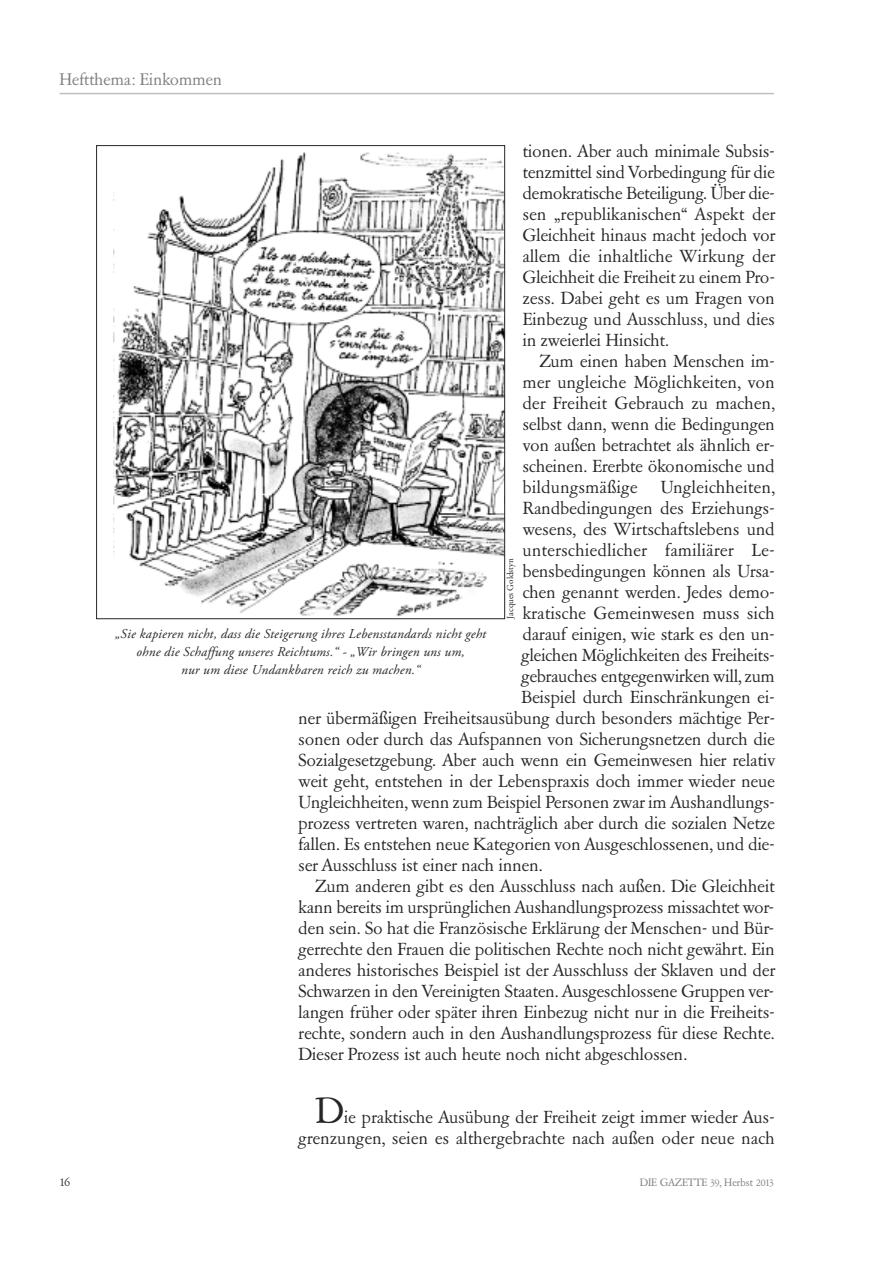
<style>
.page{position:relative;width:893px;height:1263px;background:#fff}
.page>*{position:absolute;margin:0;border:0;box-sizing:border-box;transform-origin:0 0}
.t1{font:17.25px/21px "Garamont BQ";color:#272627;text-align:justify}
.t2{font:17.25px "Garamont BQ";letter-spacing:.02em;color:#272627}
.t3{font:16.5px "Garamont BQ";color:#7d7d7d}
.t4{font:italic 13.5px/18px "Adobe Garamond Pro";letter-spacing:.015em;color:#272627;text-align:center}
.t5{font:12px "Garamont BQ";color:#272627}
.t6{font:10.5px "Garamont BQ";color:#7d7d7d}
.t7{font:9px "Adobe Garamond Pro";color:#272627}
.s1{font-size:36px}
</style>
<div class="page">
<hr style="left:60px;top:93px;width:714px;height:1px;background:#bebebe">
<img style="left:113px;top:152px;width:390px;height:464px">
<p class="t3" style="left:60px;top:72px;width:164px">Heftthema: Einkommen</p>
<p class="t1" style="left:523px;top:142px;width:254px">tionen. Aber auch minimale Subsis&shy;tenzmittel sind Vorbedingung für die demokratische Beteiligung. Über die&shy;sen „republikanischen“ Aspekt der Gleichheit hinaus macht jedoch vor allem die inhaltliche Wirkung der Gleichheit die Freiheit zu einem Pro&shy;zess. Dabei geht es um Fragen von Einbezug und Ausschluss, und dies in zweierlei Hinsicht.</p>
<p class="t1" style="left:523px;top:352px;width:254px;text-indent:17px">Zum einen haben Menschen im&shy;mer ungleiche Möglichkeiten, von der Freiheit Gebrauch zu machen, selbst dann, wenn die Bedingungen von außen betrachtet als ähnlich er&shy;scheinen. Ererbte ökonomische und bildungsmäßige</p>
<p class="t2" style="left:661px;top:480px;width:116px">Ungleichheiten,</p>
<p class="t1" style="left:523px;top:499px;width:254px">Randbedingungen des Erziehungs-</p>
<p class="t1" style="left:523px;top:520px;width:254px">wesens, des Wirtschaftslebens und</p>
<p class="t2" style="left:523px;top:543px;width:254px">unterschiedlicher familiärer Le-</p>
<p class="t1" style="left:523px;top:562px;width:254px">bensbedingungen können als Ursa-</p>
<p class="t1" style="left:523px;top:583px;width:254px">chen genannt werden. Jedes demo-</p>
<p class="t1" style="left:523px;top:604px;width:254px">kratische Gemeinwesen muss sich</p>
<p class="t1" style="left:523px;top:625px;width:254px">darauf einigen, wie stark es den un-</p>
<p class="t1" style="left:522px;top:646px;width:255px">gleichen Möglichkeiten des Freiheits-</p>
<p class="t1" style="left:522px;top:667px;width:255px">gebrauches entgegenwirken will, zum</p>
<p class="t1" style="left:522px;top:688px;width:255px">Beispiel durch Einschränkungen ei-</p>
<p class="t1" style="left:299px;top:709px;width:478px">ner übermäßigen Freiheitsausübung durch besonders mächtige Per-</p>
<p class="t1" style="left:299px;top:730px;width:478px">sonen oder durch das Aufspannen von Sicherungsnetzen durch die</p>
<p class="t1" style="left:299px;top:751px;width:478px">Sozialgesetzgebung. Aber auch wenn ein Gemeinwesen hier relativ</p>
<p class="t1" style="left:299px;top:772px;width:478px">weit geht, entstehen in der Lebenspraxis doch immer wieder neue</p>
<p class="t1" style="left:299px;top:793px;width:478px">Ungleichheiten, wenn zum Beispiel Personen zwar im Aushandlungs-</p>
<p class="t1" style="left:299px;top:814px;width:478px">prozess vertreten waren, nachträglich aber durch die sozialen Netze</p>
<p class="t1" style="left:299px;top:835px;width:478px">fallen. Es entstehen neue Kategorien von Ausgeschlossenen, und die-</p>
<p class="t1" style="left:299px;top:856px;width:246px">ser Ausschluss ist einer nach innen.</p>
<p class="t1" style="left:316px;top:877px;width:461px">Zum anderen gibt es den Ausschluss nach außen. Die Gleichheit</p>
<p class="t1" style="left:299px;top:898px;width:477px">kann bereits im ursprünglichen Aushandlungsprozess missachtet wor-</p>
<p class="t1" style="left:299px;top:919px;width:477px">den sein. So hat die Französische Erklärung der Menschen- und Bür-</p>
<p class="t1" style="left:299px;top:940px;width:478px">gerrechte den Frauen die politischen Rechte noch nicht gewährt. Ein</p>
<p class="t1" style="left:299px;top:961px;width:478px">anderes historisches Beispiel ist der Ausschluss der Sklaven und der</p>
<p class="t1" style="left:299px;top:982px;width:477px">Schwarzen in den Vereinigten Staaten. Ausgeschlossene Gruppen ver-</p>
<p class="t1" style="left:299px;top:1003px;width:478px">langen früher oder später ihren Einbezug nicht nur in die Freiheits-</p>
<p class="t1" style="left:299px;top:1024px;width:478px">rechte, sondern auch in den Aushandlungsprozess für diese Rechte.</p>
<p class="t1" style="left:299px;top:1045px;width:390px">Dieser Prozess ist auch heute noch nicht abgeschlossen.</p>
<p class="t1" style="left:299px;top:1108px;width:478px;text-align:right"><span class="s1">D</span>ie praktische Ausübung der Freiheit zeigt immer wieder Aus&shy;grenzungen, seien es althergebrachte nach außen oder neue nach</p>
<p class="t7" style="left:507px;top:619px;width:62px;rotate:-90deg">Jacques Goldstyn</p>
<p class="t4" style="left:115px;top:625px;width:372px">„Sie kapieren nicht, dass die Steigerung ihres Lebensstandards nicht geht ohne die Schaffung unseres Reichtums.“ - „Wir bringen uns um,<br>nur um diese Undankbaren reich zu machen.“</p>
<p class="t5" style="left:60px;top:1177px;width:12px">16</p>
<p class="t6" style="left:640px;top:1178px;width:135px">DIE GAZETTE 39, Herbst 2013</p>
</div>
